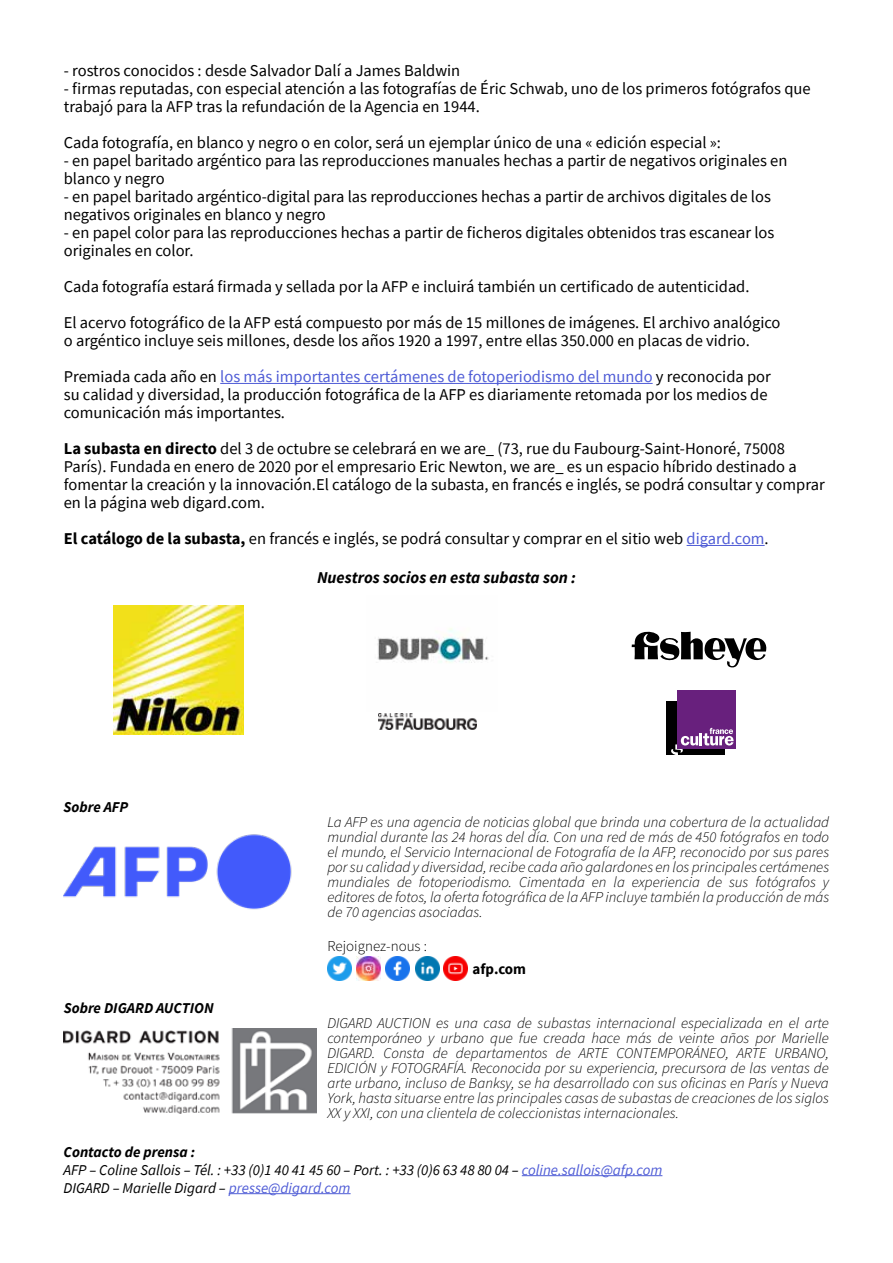
<style>
.page{position:relative;width:893px;height:1263px;background:#fff}
.page>*{position:absolute;margin:0;border:0;box-sizing:border-box;transform-origin:0 0}
.t1{font:16.5px/18px "Source Sans Pro";color:#000}
.t2{font:italic 700 16.5px "Source Sans Pro";color:#000}
.t3{font:italic 300 15px/15px "Source Sans Pro";color:#000;text-align:justify}
.t4{font:italic 15px/18px "Source Sans Pro";color:#000}
.t5{font:italic 700 15px "Source Sans Pro";color:#000}
.t6{font:300 15px "Source Sans Pro";color:#000}
.t7{font:700 15px "Source Sans Pro";color:#000}
.s1{color:#4f5cd6}
.s2{font-weight:700}
</style>
<div class="page">
<hr style="left:522px;top:1175px;width:140px;height:1px;background:#4f5cd6">
<hr style="left:229px;top:1193px;width:122px;height:1px;background:#4f5cd6">
<hr style="left:220px;top:383px;width:433px;height:1px;background:#4f5cd6">
<hr style="left:687px;top:545px;width:78px;height:1px;background:#4f5cd6">
<img style="left:64px;top:834px;width:228px;height:76px">
<img style="left:64px;top:1028px;width:252px;height:85px">
<img style="left:385px;top:956px;width:24px;height:24px">
<img style="left:327px;top:956px;width:24px;height:24px">
<img style="left:415px;top:956px;width:24px;height:24px">
<img style="left:356px;top:956px;width:24px;height:24px">
<img style="left:444px;top:956px;width:24px;height:24px">
<img style="left:376px;top:628px;width:113px;height:35px">
<img style="left:114px;top:605px;width:129px;height:129px">
<svg style="left:632px;top:632px;width:134px;height:35px"></svg>
<div style="left:667px;top:701px;width:58px;height:54px;background:#000"></div>
<div style="left:678px;top:690px;width:58px;height:58px;background:#68207d"></div>
<svg style="left:671px;top:728px;width:63px;height:27px"></svg>
<img style="left:378px;top:713px;width:99px;height:17px">
<p class="t1" style="left:64px;top:62px;width:398px">- rostros conocidos : desde Salvador Dalí a James Baldwin</p>
<p class="t1" style="left:64px;top:80px;width:748px">- firmas reputadas, con especial atención a las fotografías de Éric Schwab, uno de los primeros fotógrafos que trabajó para la AFP tras la refundación de la Agencia en 1944.</p>
<p class="t1" style="left:64px;top:134px;width:659px">Cada fotografía, en blanco y negro o en color, será un ejemplar único de una « edición especial »:</p>
<p class="t1" style="left:64px;top:152px;width:725px">- en papel baritado argéntico para las reproducciones manuales hechas a partir de negativos originales en blanco y negro</p>
<p class="t1" style="left:64px;top:188px;width:709px">- en papel baritado argéntico-digital para las reproducciones hechas a partir de archivos digitales de los negativos originales en blanco y negro</p>
<p class="t1" style="left:64px;top:224px;width:712px">- en papel color para las reproducciones hechas a partir de ficheros digitales obtenidos tras escanear los originales en color.</p>
<p class="t1" style="left:64px;top:269px;width:718px;line-height:36px">Cada fotografía estará firmada y sellada por la AFP e incluirá también un certificado de autenticidad.<br>El acervo fotográfico de la AFP está compuesto por más de 15 millones de imágenes. El archivo analógico</p>
<p class="t1" style="left:64px;top:323px;width:709px;line-height:36px">o argéntico incluye seis millones, desde los años 1920 a 1997, entre ellas 350.000 en placas de vidrio.<br>Premiada cada año en <span class="s1">los más importantes certámenes de fotoperiodismo del mundo</span> y reconocida por</p>
<p class="t1" style="left:64px;top:386px;width:705px">su calidad y diversidad, la producción fotográfica de la AFP es diariamente retomada por los medios de comunicación más importantes.</p>
<p class="t1" style="left:64px;top:440px;width:762px"><span class="s2">La subasta en directo</span> del 3 de octubre se celebrará en we are_ (73, rue du Faubourg-Saint-Honoré, 75008<br>París). Fundada en enero de 2020 por el empresario Eric Newton, we are_ es un espacio híbrido destinado a fomentar la creación y la innovación.El catálogo de la subasta, en francés e inglés, se podrá consultar y comprar en la página web digard.com.</p>
<p class="t1" style="left:64px;top:530px;width:706px"><span class="s2">El catálogo de la subasta,</span> en francés e inglés, se podrá consultar y comprar en el sitio web <span class="s1">digard.com</span>.</p>
<p class="t5" style="left:64px;top:797px;width:66px">Sobre AFP</p>
<p class="t5" style="left:64px;top:998px;width:151px">Sobre DIGARD AUCTION</p>
<p class="t2" style="left:317px;top:567px;width:260px">Nuestros socios en esta subasta son :</p>
<p class="t3" style="left:327px;top:815px;width:503px">La AFP es una agencia de noticias global que brinda una cobertura de la actualidad mundial durante las 24 horas del día. Con una red de más de 450 fotógrafos en todo el mundo, el Servicio Internacional de Fotografía de la AFP, reconocido por sus pares por su calidad y diversidad, recibe cada año galardones en los principales certámenes mundiales de fotoperiodismo. Cimentada en la experiencia de sus fotógrafos y editores de fotos, la oferta fotográfica de la AFP incluye también la producción de más de 70 agencias asociadas.</p>
<p class="t6" style="left:327px;top:937px;width:101px">Rejoignez-nous :</p>
<p class="t7" style="left:473px;top:958px;width:55px">afp.com</p>
<p class="t3" style="left:327px;top:1015px;width:503px">DIGARD AUCTION es una casa de subastas internacional especializada en el arte contemporáneo y urbano que fue creada hace más de veinte años por Marielle DIGARD. Consta de departamentos de ARTE CONTEMPORÁNEO, ARTE URBANO, EDICIÓN y FOTOGRAFÍA. Reconocida por su experiencia, precursora de las ventas de arte urbano, incluso de Banksy, se ha desarrollado con sus oficinas en París y Nueva York, hasta situarse entre las principales casas de subastas de creaciones de los siglos XX y XXI, con una clientela de coleccionistas internacionales.</p>
<p class="t4" style="left:64px;top:1142px;width:600px"><span class="s2">Contacto de prensa :<br></span>AFP – Coline Sallois – Tél. : +33 (0)1 40 41 45 60 – Port. : +33 (0)6 63 48 80 04 – <span class="s1">coline.sallois@afp.com<br></span>DIGARD – Marielle Digard – <span class="s1">presse@digard.com</span></p>
</div>
